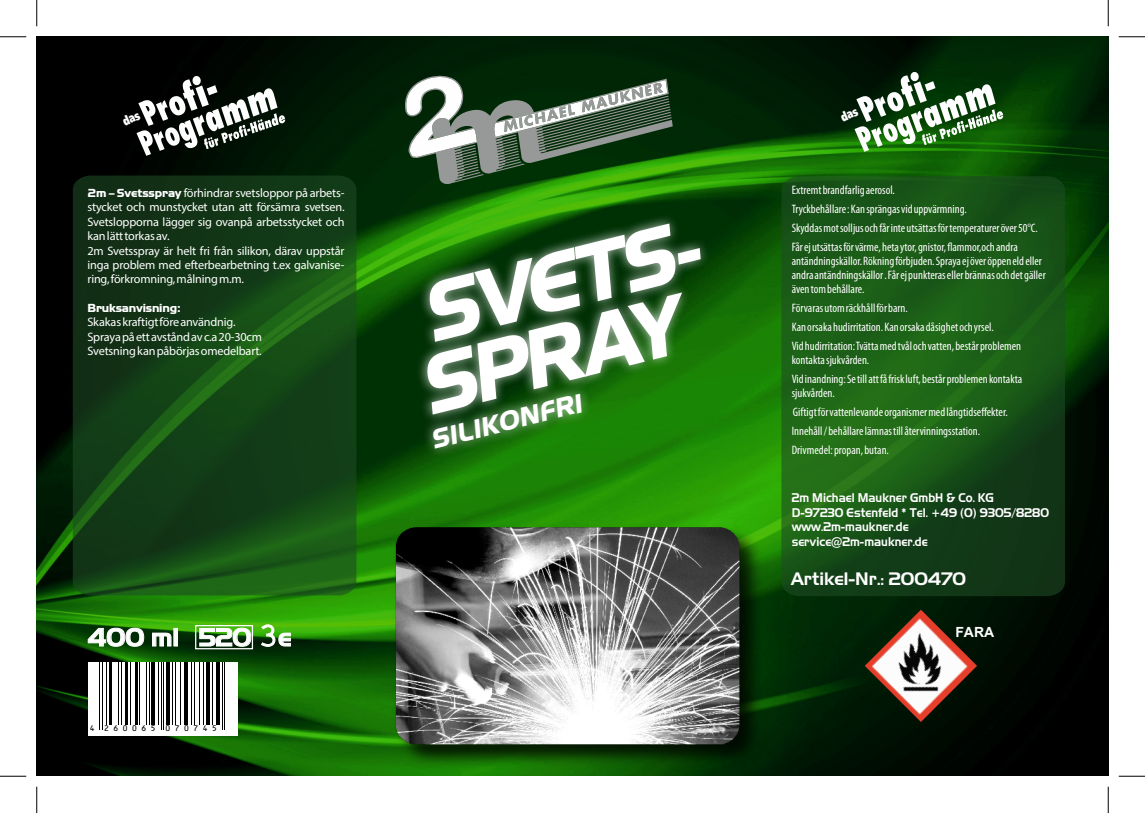
<style>
.page{position:relative;width:1145px;height:813px;background:#fff}
.page>*{position:absolute;margin:0;border:0;box-sizing:border-box;transform-origin:0 0}
.t1{font:italic 800 87.5px/70px "Handel Gothic ITC Std";color:#fff}
.t2{font:italic 800 28px "Handel Gothic ITC Std";color:#fff}
.t3{font:24.5px "Aero";color:#fefefe}
.t4{font:17.5px "Aero";color:#fefefe}
.t5{font:700 14px "Arial";color:#fefefe}
.t6{font:condensed 12.25px/18.9px "Myriad Pro";color:#fff}
.t7{font:12.25px/14.3px "Myriad Pro";letter-spacing:-.015em;color:#fff}
.t8{font:12.25px/14.7px "Aero";color:#fefefe;scale:.92 1}
.t9{font:800 12.25px "Handel Gothic ITC Std";letter-spacing:-.015em;color:#fff}
.t10{font:9.1px "OCRB10 Pitch BT";letter-spacing:.425em;color:#000}
.s1{font-family:"Handel Gothic ITC Std";font-weight:800}
</style>
<div class="page">
<img style="left:37px;top:37px;width:1071px;height:739px">
<svg style="left:73px;top:175px;width:283px;height:420px;background:#144216"></svg>
<svg style="left:781px;top:176px;width:284px;height:420px;background:#195516"></svg>
<div style="left:195px;top:625px;width:58px;height:24px;border:1px solid #fefefe"></div>
<svg style="left:88px;top:628px;width:56px;height:18px"></svg>
<svg style="left:152px;top:633px;width:19px;height:13px"></svg>
<div style="left:174px;top:628px;width:4px;height:18px;border:1px solid #fefefe"></div>
<svg style="left:200px;top:628px;width:51px;height:18px"></svg>
<svg style="left:261px;top:624px;width:30px;height:22px"></svg>
<svg style="left:403px;top:75px;width:270px;height:110px;background:#4d6c4d"></svg>
<div style="left:88px;top:661px;width:149px;height:74px;background:#fff"></div>
<hr style="left:99px;top:662px;width:1px;height:68px;background:#000">
<hr style="left:102px;top:662px;width:1px;height:68px;background:#000">
<hr style="left:106px;top:662px;width:1px;height:62px;background:#000">
<hr style="left:110px;top:662px;width:2px;height:62px;background:#000">
<hr style="left:118px;top:662px;width:1px;height:62px;background:#000">
<hr style="left:121px;top:662px;width:1px;height:62px;background:#000">
<hr style="left:126px;top:662px;width:2px;height:62px;background:#000">
<hr style="left:130px;top:662px;width:1px;height:62px;background:#000">
<hr style="left:135px;top:662px;width:3px;height:62px;background:#000">
<hr style="left:139px;top:662px;width:1px;height:62px;background:#000">
<hr style="left:146px;top:662px;width:1px;height:62px;background:#000">
<hr style="left:149px;top:662px;width:1px;height:62px;background:#000">
<hr style="left:151px;top:662px;width:4px;height:62px;background:#000">
<hr style="left:158px;top:662px;width:1px;height:62px;background:#000">
<hr style="left:161px;top:662px;width:1px;height:68px;background:#000">
<hr style="left:163px;top:662px;width:1px;height:68px;background:#000">
<hr style="left:166px;top:662px;width:3px;height:62px;background:#000">
<hr style="left:172px;top:662px;width:1px;height:62px;background:#000">
<hr style="left:175px;top:662px;width:1px;height:62px;background:#000">
<hr style="left:180px;top:662px;width:1px;height:62px;background:#000">
<hr style="left:184px;top:662px;width:4px;height:62px;background:#000">
<hr style="left:191px;top:662px;width:1px;height:62px;background:#000">
<hr style="left:194px;top:662px;width:1px;height:62px;background:#000">
<hr style="left:199px;top:662px;width:1px;height:62px;background:#000">
<hr style="left:203px;top:662px;width:1px;height:62px;background:#000">
<hr style="left:206px;top:662px;width:3px;height:62px;background:#000">
<hr style="left:212px;top:662px;width:1px;height:62px;background:#000">
<hr style="left:216px;top:662px;width:4px;height:62px;background:#000">
<hr style="left:222px;top:662px;width:1px;height:68px;background:#000">
<hr style="left:224px;top:662px;width:1px;height:68px;background:#000">
<img style="left:387px;top:520px;width:385px;height:256px">
<img style="left:865px;top:609px;width:112px;height:113px">
<svg style="left:383px;top:204px;width:362px;height:258px;background:#32712a"></svg>
<svg style="left:0;top:36px;width:26px;height:1px"></svg>
<svg style="left:1119px;top:36px;width:26px;height:1px"></svg>
<svg style="left:0;top:776px;width:26px;height:1px"></svg>
<svg style="left:1119px;top:776px;width:26px;height:1px"></svg>
<svg style="left:36px;top:0;width:1px;height:26px"></svg>
<svg style="left:36px;top:786px;width:1px;height:27px"></svg>
<svg style="left:1108px;top:0;width:1px;height:26px"></svg>
<svg style="left:1108px;top:786px;width:1px;height:27px"></svg>
<svg style="left:121px;top:76px;width:164px;height:80px"></svg>
<svg style="left:839px;top:72px;width:164px;height:80px"></svg>
<p class="t7" style="left:87px;top:186px;width:259px"><span class="s1">2m – Svetsspray</span> förhindrar svetsloppor på arbets&shy;stycket och munstycket utan att försämra svetsen.<br>Svetslopporna lägger sig ovanpå arbetsstycket och kan lätt torkas av.<br>2m Svetsspray är helt fri från silikon, därav uppstår inga problem med efterbearbetning t.ex galvanise&shy;ring, förkromning, målning m.m.</p>
<p class="t9" style="left:87px;top:300px;width:95px">Bruksanvisning:</p>
<p class="t7" style="left:87px;top:315px;width:176px">Skakas kraftigt före användnig.<br>Spraya på ett avstånd av c.a 20-30cm<br>Svetsning kan påbörjas omedelbart.</p>
<h3 class="t3" style="left:88px;top:622px;width:205px">400 ml 520 e</h3>
<p class="t10" style="left:89px;top:724px;width:129px">4 260065 070745</p>
<h1 class="t1" style="left:394px;top:281px;width:320px;rotate:-14deg">SVETS-<br>SPRAY</h1>
<h2 class="t2" style="left:427px;top:424px;width:156px;rotate:-14deg">SILIKONFRI</h2>
<p class="t6" style="left:792px;top:181px;width:248px">Extremt brandfarlig aerosol.<br>Tryckbehållare : Kan sprängas vid uppvärmning.<br>Skyddas mot solljus och får inte utsättas för temperaturer över 50°C.<br>Får ej utsättas för värme, heta ytor, gnistor, flammor,och andra</p>
<p class="t6" style="left:792px;top:254px;width:255px;line-height:14px">antändningskällor. Rökning förbjuden. Spraya ej över öppen eld eller andra antändningskällor . Får ej punkteras eller brännas och det gäller även tom behållare.</p>
<p class="t6" style="left:792px;top:298px;width:231px">Förvaras utom räckhåll för barn.<br>Kan orsaka hudirritation. Kan orsaka dåsighet och yrsel.<br>Vid hudirritation: Tvätta med tvål och vatten, består problemen</p>
<p class="t6" style="left:792px;top:350px;width:232px">kontakta sjukvården.<br>Vid inandning: Se till att få frisk luft, består problemen kontakta</p>
<p class="t6" style="left:792px;top:383px;width:218px">sjukvården.<br>Giftigt för vattenlevande organismer med långtidseffekter.<br>Innehåll / behållare lämnas till återvinningsstation.<br>Drivmedel: propan, butan.</p>
<p class="t8" style="left:792px;top:490px;width:281px">2m Michael Maukner GmbH &amp; Co. KG<br>D-97230 Estenfeld * Tel. +49 (0) 9305/8280 www.2m-maukner.de<br>service@2m-maukner.de</p>
<h3 class="t4" style="left:791px;top:568px;width:176px">Artikel-Nr.: 200470</h3>
<p class="t5" style="left:955px;top:623px;width:40px">FARA</p>
</div>
